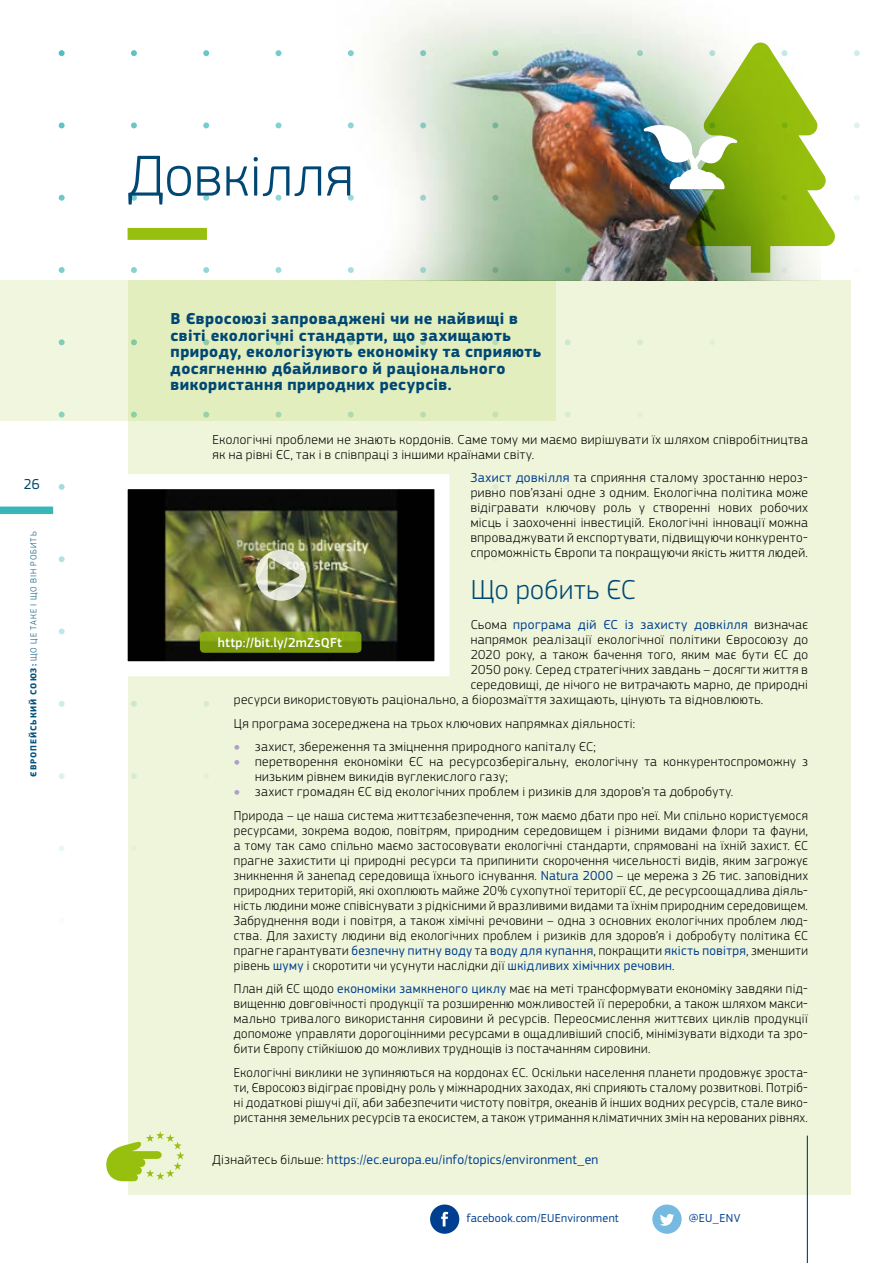
<style>
.page{position:relative;width:893px;height:1263px;background:#fff}
.page>*{position:absolute;margin:0;border:0;box-sizing:border-box;transform-origin:0 0}
.Titre{font:300 60px "EC Square Sans Pro";letter-spacing:.01em;color:#004873}
.Sous-titre_texte{font:300 28.5px "EC Square Sans Pro";letter-spacing:.015em;color:#004873}
.Introduction{font:700 16.5px/16.5px "EC Square Sans Pro";letter-spacing:.025em;color:#004873}
.t1{font:15px "EC Square Sans Pro";color:#014368;scale:.95 1}
._02_Texte_KL_indent{font:300 13.5px/15px "EC Square Sans Pro";letter-spacing:.035em;color:#000;text-align:justify}
._02_Texte_KL__no_bas{font:300 13.5px/15px "EC Square Sans Pro";letter-spacing:.035em;color:#000}
._02_Texte_KL__no_bas-2{font:13.5px "EC Square Sans Pro";letter-spacing:.015em;color:#003f90}
._02_Texte_KL_indent-2{font:13.5px "EC Square Sans Pro";letter-spacing:.035em;color:#003f90}
.folio_number{font:500 13.5px "EC Square Sans Pro";letter-spacing:.015em;color:#fff}
._02_Texte_KL__no_bas-3{font:12px "EC Square Sans Pro";letter-spacing:.02em;color:#003f90}
.t2{font:300 9px "EC Square Sans Pro";letter-spacing:.11em;color:#03537e}
.s1{font-weight:700}
.s2{font-weight:400;color:#003f90}
.s3{font-weight:300;color:#000}
.s4{font-size:7.5px;color:#af9ec8}
</style>
<div class="page">
<div style="left:128px;top:281px;width:722px;height:914px;background:#eff5da"></div>
<svg style="left:0;top:281px;width:556px;height:140px;background:#e6efc6"></svg>
<svg style="left:59px;top:50px;width:6px;height:6px"></svg>
<svg style="left:59px;top:122px;width:6px;height:6px"></svg>
<svg style="left:59px;top:195px;width:6px;height:6px"></svg>
<svg style="left:59px;top:267px;width:6px;height:6px"></svg>
<svg style="left:59px;top:339px;width:6px;height:6px"></svg>
<svg style="left:59px;top:412px;width:6px;height:6px"></svg>
<svg style="left:59px;top:484px;width:6px;height:6px"></svg>
<svg style="left:59px;top:556px;width:6px;height:6px"></svg>
<svg style="left:59px;top:628px;width:6px;height:6px"></svg>
<svg style="left:59px;top:701px;width:6px;height:6px"></svg>
<svg style="left:59px;top:773px;width:6px;height:6px"></svg>
<svg style="left:59px;top:845px;width:6px;height:6px"></svg>
<svg style="left:131px;top:50px;width:6px;height:6px"></svg>
<svg style="left:131px;top:122px;width:6px;height:6px"></svg>
<svg style="left:131px;top:195px;width:6px;height:6px"></svg>
<svg style="left:131px;top:267px;width:6px;height:6px"></svg>
<svg style="left:131px;top:339px;width:6px;height:6px"></svg>
<svg style="left:131px;top:412px;width:6px;height:6px"></svg>
<svg style="left:131px;top:701px;width:6px;height:6px"></svg>
<svg style="left:131px;top:773px;width:6px;height:6px"></svg>
<svg style="left:203px;top:50px;width:6px;height:6px"></svg>
<svg style="left:203px;top:122px;width:6px;height:6px"></svg>
<svg style="left:203px;top:195px;width:6px;height:6px"></svg>
<svg style="left:203px;top:267px;width:6px;height:6px"></svg>
<svg style="left:203px;top:339px;width:6px;height:6px"></svg>
<svg style="left:203px;top:412px;width:6px;height:6px"></svg>
<svg style="left:203px;top:701px;width:6px;height:6px"></svg>
<svg style="left:204px;top:774px;width:5px;height:5px"></svg>
<svg style="left:276px;top:50px;width:5px;height:6px"></svg>
<svg style="left:276px;top:122px;width:5px;height:6px"></svg>
<svg style="left:276px;top:195px;width:5px;height:6px"></svg>
<svg style="left:276px;top:267px;width:5px;height:6px"></svg>
<svg style="left:276px;top:339px;width:5px;height:6px"></svg>
<svg style="left:276px;top:412px;width:5px;height:6px"></svg>
<svg style="left:276px;top:701px;width:5px;height:5px"></svg>
<svg style="left:348px;top:339px;width:6px;height:6px"></svg>
<svg style="left:348px;top:412px;width:6px;height:6px"></svg>
<svg style="left:420px;top:339px;width:6px;height:6px"></svg>
<svg style="left:420px;top:412px;width:6px;height:6px"></svg>
<svg style="left:492px;top:339px;width:6px;height:6px"></svg>
<svg style="left:492px;top:412px;width:6px;height:6px"></svg>
<svg style="left:493px;top:484px;width:5px;height:6px"></svg>
<svg style="left:565px;top:339px;width:6px;height:6px"></svg>
<svg style="left:565px;top:412px;width:6px;height:6px"></svg>
<svg style="left:637px;top:339px;width:6px;height:6px"></svg>
<svg style="left:637px;top:412px;width:6px;height:5px"></svg>
<svg style="left:710px;top:340px;width:5px;height:5px"></svg>
<img style="left:334px;top:1px;width:487px;height:280px">
<img style="left:637px;top:43px;width:198px;height:230px">
<svg style="left:106px;top:1131px;width:78px;height:50px"></svg>
<div style="left:128px;top:228px;width:79px;height:12px;background:#97bf0d"></div>
<svg style="left:652px;top:1204px;width:30px;height:30px"></svg>
<svg style="left:430px;top:1204px;width:29px;height:30px"></svg>
<hr style="left:807px;top:1135px;width:1px;height:128px;background:#004873">
<svg style="left:127px;top:474px;width:323px;height:202px;background:#636651"></svg>
<svg style="left:256px;top:550px;width:51px;height:51px"></svg>
<div style="left:200px;top:631px;width:161px;height:22px;background:linear-gradient(to bottom,#91b217,#769509);border-radius:4px"></div>
<div style="left:0;top:506px;width:53px;height:8px;background:#39b6b8"></div>
<p class="t1" style="left:24px;top:475px;width:18px">26</p>
<p class="t2" style="left:28px;top:777px;width:247px;rotate:-90deg"><span class="s1">ЄВРОПЕЙСЬКИЙ СОЮЗ:</span> ЩО ЦЕ ТАКЕ І ЩО ВІН РОБИТЬ</p>
<p class="Titre" style="left:128px;top:141px;width:227px">Довкілля</p>
<p class="Introduction" style="left:171px;top:311px;width:372px">В Євросоюзі запроваджені чи не найвищі в світі екологічні стандарти, що захищають природу, екологізують економіку та сприяють досягненню дбайливого й раціонального використання природних ресурсів.</p>
<p class="_02_Texte_KL__no_bas" style="left:213px;top:432px;width:597px">Екологічні проблеми не знають кордонів. Саме тому ми маємо вирішувати їх шляхом співробітництва як на рівні ЄС, так і в співпраці з іншими країнами світу.</p>
<p class="_02_Texte_KL__no_bas" style="left:471px;top:470px;width:339px;text-align:justify"><span class="s2">Захист довкілля</span> та сприяння сталому зростанню нероз&shy;ривно пов’язані одне з одним. Екологічна політика може відігравати ключову роль у створенні нових робочих місць і заохоченні інвестицій. Екологічні інновації можна впроваджувати й експортувати, підвищуючи конкуренто&shy;спроможність Європи та покращуючи якість життя людей.</p>
<p class="Sous-titre_texte" style="left:471px;top:573px;width:166px">Що робить ЄС</p>
<p class="_02_Texte_KL_indent-2" style="left:471px;top:617px;width:339px"><span class="s3">Сьома</span> програма дій ЄС із захисту довкілля <span class="s3">визначає</span></p>
<p class="_02_Texte_KL_indent" style="left:471px;top:632px;width:339px">напрямок реалізації екологічної політики Євросоюзу до</p>
<p class="_02_Texte_KL_indent" style="left:471px;top:647px;width:339px">2020 року, а також бачення того, яким має бути ЄС до</p>
<p class="_02_Texte_KL_indent" style="left:471px;top:662px;width:339px">2050 року. Серед стратегічних завдань – досягти життя в</p>
<p class="_02_Texte_KL_indent" style="left:471px;top:677px;width:339px">середовищі, де нічого не витрачають марно, де природні</p>
<p class="_02_Texte_KL_indent" style="left:234px;top:692px;width:531px">ресурси використовують раціонально, а біорозмаїття захищають, цінують та відновлюють.</p>
<p class="_02_Texte_KL_indent" style="left:234px;top:716px;width:403px">Ця програма зосереджена на трьох ключових напрямках діяльності:</p>
<p class="_02_Texte_KL_indent" style="left:234px;top:739px;width:364px"><span class="s4">●</span> захист, збереження та зміцнення природного капіталу ЄС;</p>
<p class="_02_Texte_KL_indent" style="left:255px;top:754px;width:554px;text-indent:-21px"><span class="s4">●</span> перетворення економіки ЄС на ресурсозберігальну, екологічну та конкурентоспроможну з низьким рівнем викидів вуглекислого газу;</p>
<p class="_02_Texte_KL_indent" style="left:234px;top:784px;width:501px"><span class="s4">●</span> захист громадян ЄС від екологічних проблем і ризиків для здоров’я та добробуту.</p>
<p class="_02_Texte_KL_indent" style="left:234px;top:808px;width:576px">Природа – це наша система життєзабезпечення, тож маємо дбати про неї. Ми спільно користуємося ресурсами, зокрема водою, повітрям, природним середовищем і різними видами флори та фауни, а тому так само спільно маємо застосовувати екологічні стандарти, спрямовані на їхній захист. ЄС прагне захистити ці природні ресурси та припинити скорочення чисельності видів, яким загрожує зникнення й занепад середовища їхнього існування. <span class="s2">Natura 2000</span> – це мережа з 26 тис. заповідних природних територій, які охоплюють майже 20% сухопутної території ЄС, де ресурсоощадлива діяль&shy;ність людини може співіснувати з рідкісними й вразливими видами та їхнім природним середовищем.<br>Забруднення води і повітря, а також хімічні речовини – одна з основних екологічних проблем люд&shy;ства. Для захисту людини від екологічних проблем і ризиків для здоров’я і добробуту політика ЄС прагне гарантувати <span class="s2">безпечну питну воду</span> та <span class="s2">воду для купання</span>, покращити <span class="s2">якість повітря</span>, зменшити рівень <span class="s2">шуму</span> і скоротити чи усунути наслідки дії <span class="s2">шкідливих хімічних речовин</span>.</p>
<p class="_02_Texte_KL_indent" style="left:234px;top:981px;width:576px">План дій ЄС щодо <span class="s2">економіки замкненого циклу</span> має на меті трансформувати економіку завдяки під&shy;вищенню довговічності продукції та розширенню можливостей її переробки, а також шляхом макси&shy;мально тривалого використання сировини й ресурсів. Переосмислення життєвих циклів продукції допоможе управляти дорогоцінними ресурсами в ощадливіший спосіб, мінімізувати відходи та зро&shy;бити Європу стійкішою до можливих труднощів із постачанням сировини.</p>
<p class="_02_Texte_KL_indent" style="left:234px;top:1065px;width:576px">Екологічні виклики не зупиняються на кордонах ЄС. Оскільки населення планети продовжує зроста&shy;ти, Євросоюз відіграє провідну роль у міжнародних заходах, які сприяють сталому розвиткові. Потріб&shy;ні додаткові рішучі дії, аби забезпечити чистоту повітря, океанів й інших водних ресурсів, стале вико&shy;ристання земельних ресурсів та екосистем, а також утримання кліматичних змін на керованих рівнях.</p>
<p class="folio_number" style="left:218px;top:635px;width:126px">http://bit.ly/2mZsQFt</p>
<p class="_02_Texte_KL__no_bas-2" style="left:213px;top:1152px;width:387px"><span class="s3">Дізнайтесь більше:</span> https://ec.europa.eu/info/topics/environment_en</p>
<p class="_02_Texte_KL__no_bas-3" style="left:467px;top:1211px;width:154px">facebook.com/EUEnvironment</p>
<p class="_02_Texte_KL__no_bas-3" style="left:689px;top:1211px;width:53px">@EU_ENV</p>
</div>
